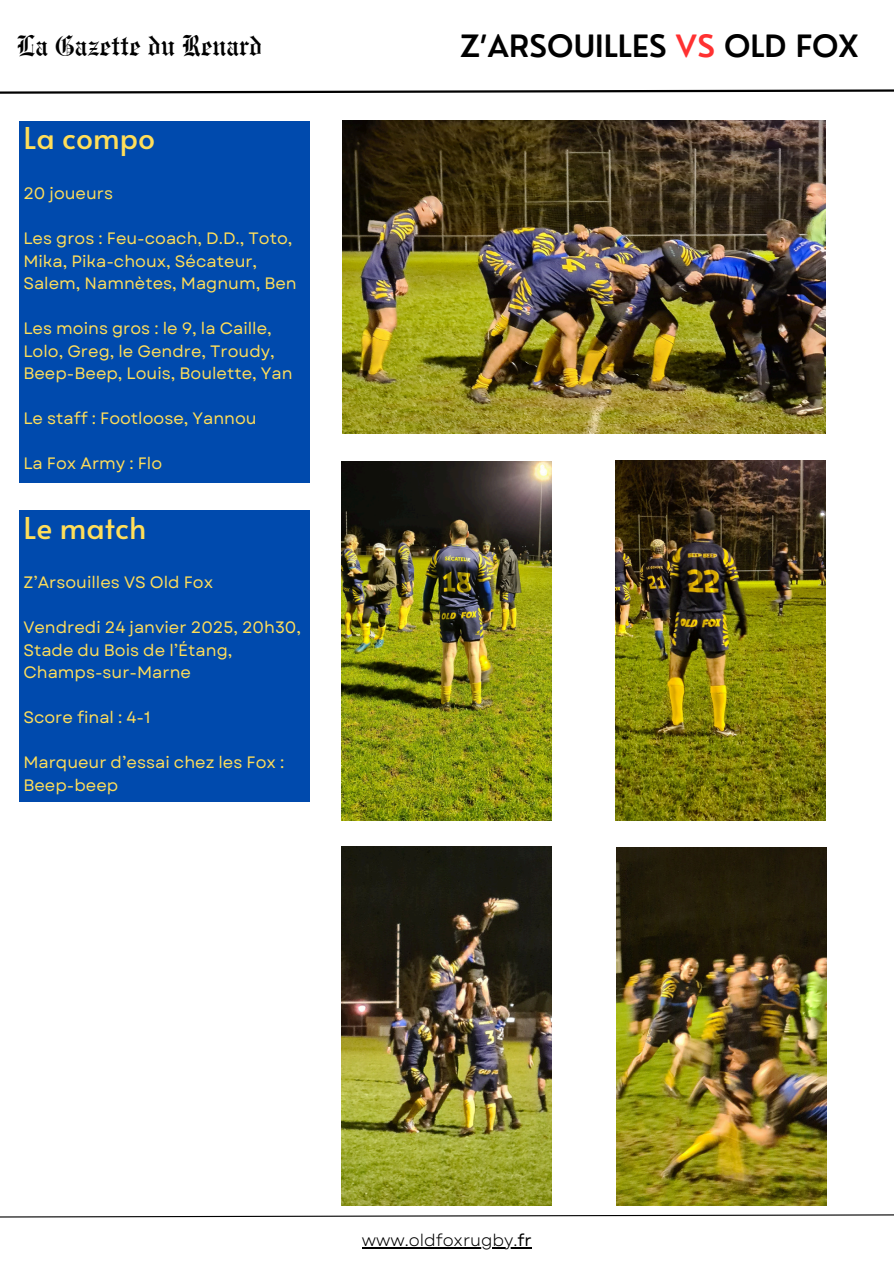
<style>
.page{position:relative;width:894px;height:1264px;background:#fff}
.page>*{position:absolute;margin:0;border:0;box-sizing:border-box;transform-origin:0 0}
.t1{font:600 30px "Nourd";color:#000}
.t2{font:30px "Engravers Old English BT";color:#000}
.t3{font:30px "Alata";color:#ffde59}
.t4{font:16.65px "Garet";color:#000}
.t5{font:16.5px/22.5px "Garet";color:#ffde59}
.s1{color:#ff3131}
.s2{font-style:inherit}
</style>
<div class="page">
<div style="left:19px;top:510px;width:290px;height:292px;background:#004aad"></div>
<div style="left:19px;top:121px;width:290px;height:362px;background:#004aad"></div>
<svg style="left:0;top:1214px;width:893px;height:4px"></svg>
<svg style="left:0;top:89px;width:893px;height:5px"></svg>
<img style="left:343px;top:121px;width:482px;height:313px">
<hr style="left:361px;top:1246px;width:156px;height:1px;background:#000">
<img style="left:341px;top:461px;width:211px;height:359px">
<img style="left:615px;top:460px;width:210px;height:360px">
<img style="left:341px;top:846px;width:211px;height:359px">
<img style="left:616px;top:847px;width:209px;height:358px">
<p class="t2" style="left:17px;top:29px;width:247px">La Gazette du Renard</p>
<p class="t1" style="left:460px;top:27px;width:400px">Z’ARSOUILLES <span class="s1">VS</span> OLD FOX</p>
<p class="t3" style="left:23px;top:116px;width:133px">La compo</p>
<p class="t5" style="left:23px;top:182px;width:91px">20 joueurs</p>
<p class="t5" style="left:23px;top:227px;width:275px">Les gros : Feu-coach, D.D., Toto,<br>Mika, Pika-choux, Sécateur,<br>Salem, Namnètes, Magnum, Ben</p>
<h2 class="t5" style="left:23px;top:317px;width:271px">Les moins gros : le 9, la Caille,<br>Lolo, Greg, le Gendre, Troudy,<br>Beep-Beep, Louis, Boulette, Yan</h2>
<p class="t5" style="left:23px;top:407px;width:235px">Le staff : Footloose, Yannou</p>
<p class="t5" style="left:23px;top:452px;width:140px">La Fox Army : Flo</p>
<h2 class="t3" style="left:23px;top:505px;width:124px">Le match</h2>
<h1 class="t5" style="left:23px;top:571px;width:191px">Z’Arsouilles VS Old Fox</h1>
<p class="t5" style="left:23px;top:616px;width:279px">Vendredi 24 janvier 2025, 20h30,<br>Stade du Bois de l’Étang,<br>Champs-sur-Marne</p>
<h2 class="t5" style="left:23px;top:706px;width:129px">Score final : 4-1</h2>
<p class="t5" style="left:23px;top:751px;width:262px">Marqueur d’essai chez les Fox :</p>
<p class="t5" style="left:23px;top:773px;width:96px">Beep-beep</p>
<p class="t4" style="left:361px;top:1227px;width:171px">www.oldfoxrugby.<span class="s2">fr</span></p>
</div>
